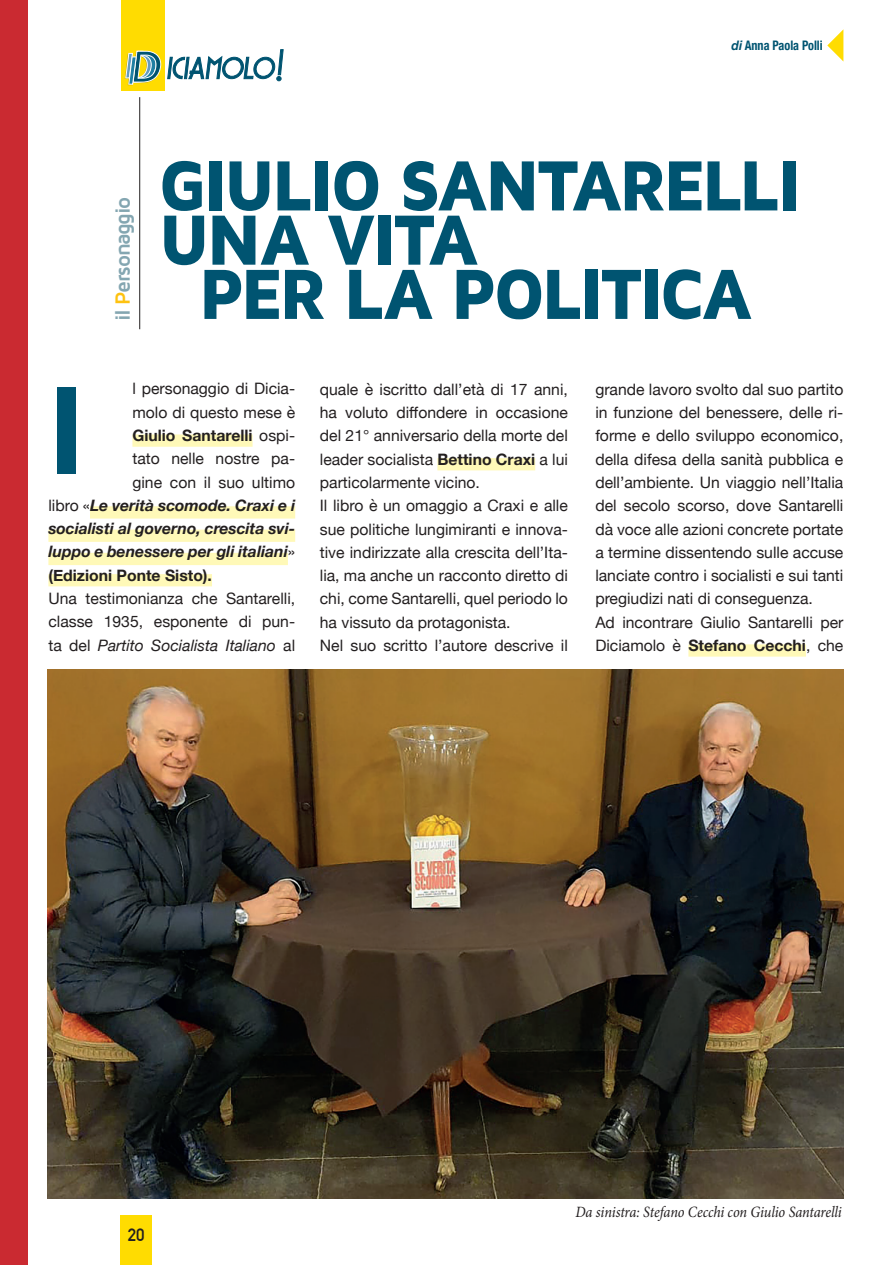
<style>
.page{position:relative;width:893px;height:1265px;background:#fff}
.page>*{position:absolute;margin:0;border:0;box-sizing:border-box;transform-origin:0 0}
.t1{font:700 121.62px "Helvetica Neue";color:#005471}
.t2{font:900 73.5px "Maven Pro";letter-spacing:-.05em;color:#005471;scale:.95 1}
.t3{font:700 21.18px "Maven Pro";letter-spacing:-.065em;color:#84a6b1}
.t4{font:700 17.5px "DIN Alternate";color:#231f20}
.t5{font:15.75px/23.3px "Helvetica Neue";color:#231f20}
.t6{font:italic 700 15.75px "Helvetica Neue";color:#231f20}
.t7{font:italic 15.75px "Minion Pro";letter-spacing:-.01em;color:#231f20;scale:.91 1}
.t8{font:700 15.75px "Helvetica Neue";color:#231f20}
.t9{font:700 condensed 13.12px "Helvetica Neue";color:#005471;scale:.93 1}
.s1{font-style:italic;font-stretch:normal}
.s2{color:#fec210}
.s3{font-weight:400}
.s4{font-weight:400;font-style:normal}
.s5{font-style:italic}
.s6{font-weight:700}
</style>
<div class="page">
<div style="left:120px;top:1215px;width:31px;height:50px;background:#ffdc01"></div>
<div style="left:121px;top:0;width:43px;height:90px;background:#ffdc01"></div>
<svg style="left:125px;top:49px;width:159px;height:36px"></svg>
<hr style="left:139px;top:97px;width:1px;height:232px;background:#231f20">
<svg style="left:827px;top:30px;width:16px;height:31px"></svg>
<div style="left:0;top:0;width:27px;height:1265px;background:#ca2a31"></div>
<div style="left:437px;top:458px;width:98px;height:12px;background:#fff9b8"></div>
<div style="left:688px;top:644px;width:118px;height:13px;background:#fff9b8"></div>
<div style="left:132px;top:434px;width:121px;height:13px;background:#fff9b8"></div>
<div style="left:90px;top:506px;width:205px;height:13px;background:#fff9b8"></div>
<div style="left:48px;top:530px;width:247px;height:12px;background:#fff9b8"></div>
<div style="left:48px;top:553px;width:240px;height:12px;background:#fff9b8"></div>
<div style="left:48px;top:574px;width:164px;height:12px;background:#fff9b8"></div>
<img style="left:48px;top:670px;width:795px;height:529px">
<p class="t9" style="left:732px;top:34px;width:100px"><span class="s1">di</span> Anna Paola Polli</p>
<h3 class="t3" style="left:111px;top:321px;width:126px;rotate:-90deg">il <span class="s2">P</span>ersonaggio</h3>
<h2 class="t2" style="left:158px;top:146px;width:678px">GIULIO SANTARELLI</h2>
<h2 class="t2" style="left:158px;top:200px;width:339px">UNA VITA</h2>
<h2 class="t2" style="left:198px;top:255px;width:585px">PER LA POLITICA</h2>
<p class="t5" style="left:132px;top:378px;width:164px">l personaggio di Dicia-</p>
<p class="t5" style="left:132px;top:401px;width:164px">molo di questo mese è</p>
<p class="t8" style="left:132px;top:423px;width:164px">Giulio Santarelli <span class="s3">ospi-</span></p>
<p class="t5" style="left:132px;top:448px;width:164px">tato nelle nostre pa-</p>
<p class="t5" style="left:132px;top:471px;width:164px">gine con il suo ultimo</p>
<p class="t6" style="left:48px;top:493px;width:248px"><span class="s4">libro «</span>Le verità scomode. Craxi e i</p>
<p class="t6" style="left:48px;top:516px;width:248px">socialisti al governo, crescita svi-</p>
<p class="t6" style="left:48px;top:539px;width:248px">luppo e benessere per gli italiani<span class="s4">»</span></p>
<p class="t8" style="left:48px;top:563px;width:165px">(Edizioni Ponte Sisto).</p>
<p class="t5" style="left:48px;top:588px;width:248px;text-align:justify">Una testimonianza che Santarelli, classe 1935, esponente di pun&shy;ta del <span class="s5">Partito Socialista Italiano</span> al</p>
<h1 class="t1" style="left:48px;top:335px;width:37px">I</h1>
<p class="t5" style="left:320px;top:379px;width:250px">quale è iscritto dall’età di 17 anni, ha voluto diffondere in occasione del 21° anniversario della morte del leader socialista <span class="s6">Bettino Craxi</span> a lui particolarmente vicino.<br>Il libro è un omaggio a Craxi e alle sue politiche lungimiranti e innova&shy;tive indirizzate alla crescita dell’Ita&shy;lia, ma anche un racconto diretto di chi, come Santarelli, quel periodo lo ha vissuto da protagonista.<br>Nel suo scritto l’autore descrive il</p>
<p class="t5" style="left:595px;top:379px;width:250px">grande lavoro svolto dal suo partito in funzione del benessere, delle ri&shy;forme e dello sviluppo economico, della difesa della sanità pubblica e dell’ambiente. Un viaggio nell’Italia del secolo scorso, dove Santarelli dà voce alle azioni concrete portate a termine dissentendo sulle accuse lanciate contro i socialisti e sui tanti pregiudizi nati di conseguenza.<br>Ad incontrare Giulio Santarelli per Diciamolo è <span class="s6">Stefano Cecchi</span>, che</p>
<p class="t4" style="left:128px;top:1222px;width:18px">20</p>
<p class="t7" style="left:575px;top:1201px;width:294px">Da sinistra: Stefano Cecchi con Giulio Santarelli</p>
</div>
